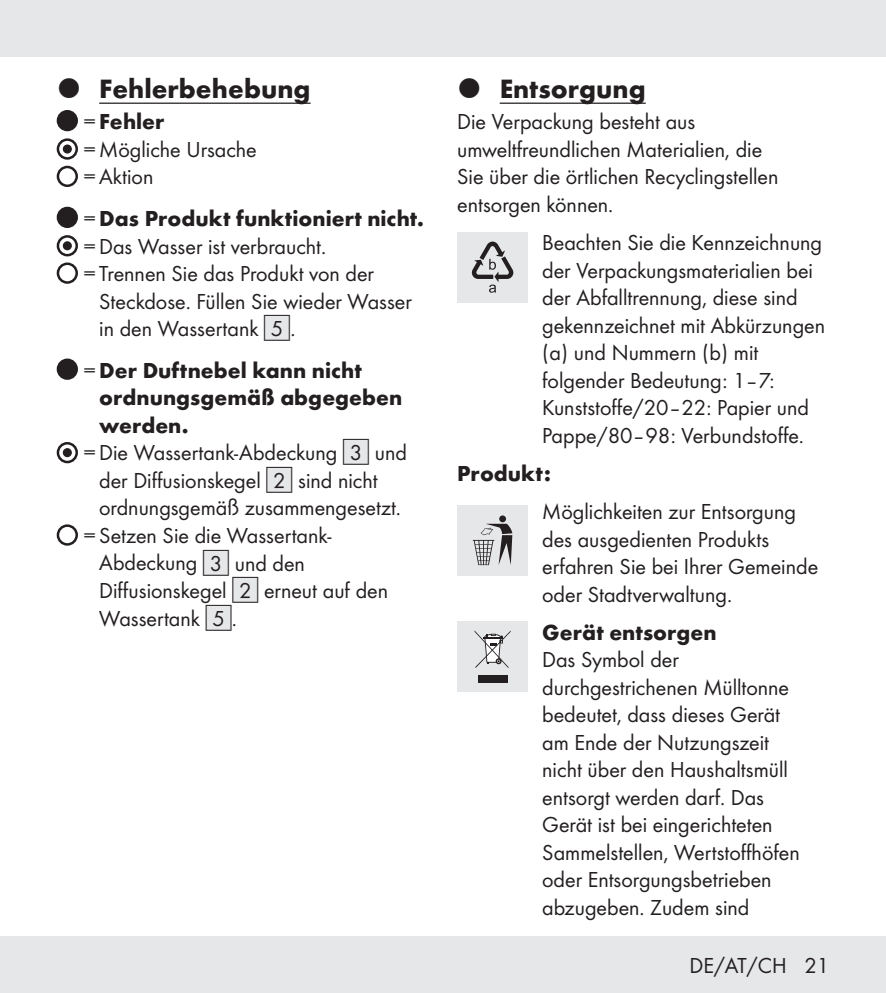
<style>
.page{position:relative;width:886px;height:993px;background:#fff}
.page>*{position:absolute;margin:0;border:0;box-sizing:border-box;transform-origin:0 0}
.t1{font:700 27.5px "Futura";color:#231f20}
.t2{font:22.5px/27.5px "Futura Boo";color:#231f20}
.t3{font:700 22.5px/27.5px "Futura";color:#231f20}
.s1{font-family:"Futura Boo";font-weight:400}
.s2{font-family:"IMP Lidl Num Box";font-size:19.75px;color:#e6e7e9}
.s3{font-family:"IMP Lidl Num Box";font-size:19.75px}
</style>
<div class="page">
<div style="left:0;top:935px;width:886px;height:57px;background:#e6e7e9"></div>
<div style="left:0;top:0;width:886px;height:57px;background:#e6e7e9"></div>
<hr style="left:99px;top:102px;width:212px;height:2px;background:#231f20">
<div style="left:58px;top:111px;width:19px;height:19px;background:#231f20;border-radius:50%"></div>
<div style="left:57px;top:110px;width:21px;height:21px;border:2px solid #231f20;border-radius:50%"></div>
<div style="left:57px;top:138px;width:21px;height:22px;border:2px solid #231f20;border-radius:50%"></div>
<div style="left:63px;top:145px;width:8px;height:8px;background:#231f20;border-radius:50%"></div>
<div style="left:63px;top:144px;width:9px;height:9px;border:1px solid #231f20;border-radius:50%"></div>
<div style="left:57px;top:166px;width:21px;height:21px;border:2px solid #231f20;border-radius:50%"></div>
<div style="left:58px;top:208px;width:19px;height:19px;background:#231f20;border-radius:50%"></div>
<div style="left:57px;top:207px;width:21px;height:21px;border:2px solid #231f20;border-radius:50%"></div>
<div style="left:57px;top:235px;width:21px;height:21px;border:2px solid #231f20;border-radius:50%"></div>
<div style="left:63px;top:242px;width:8px;height:7px;background:#231f20;border-radius:50%"></div>
<div style="left:63px;top:241px;width:9px;height:9px;border:1px solid #231f20;border-radius:50%"></div>
<div style="left:57px;top:262px;width:21px;height:22px;border:2px solid #231f20;border-radius:50%"></div>
<div style="left:58px;top:359px;width:19px;height:19px;background:#231f20;border-radius:50%"></div>
<div style="left:57px;top:358px;width:21px;height:21px;border:2px solid #231f20;border-radius:50%"></div>
<div style="left:57px;top:442px;width:21px;height:21px;border:2px solid #231f20;border-radius:50%"></div>
<div style="left:63px;top:448px;width:8px;height:8px;background:#231f20;border-radius:50%"></div>
<div style="left:63px;top:448px;width:9px;height:9px;border:1px solid #231f20;border-radius:50%"></div>
<div style="left:57px;top:524px;width:21px;height:21px;border:2px solid #231f20;border-radius:50%"></div>
<hr style="left:500px;top:102px;width:146px;height:2px;background:#231f20">
<div style="left:457px;top:231px;width:71px;height:71px;background:#e6e7e9"></div>
<svg style="left:472px;top:241px;width:41px;height:51px"></svg>
<div style="left:457px;top:504px;width:71px;height:71px;background:#e6e7e9"></div>
<svg style="left:473px;top:515px;width:39px;height:50px"></svg>
<div style="left:457px;top:621px;width:71px;height:71px;background:#e6e7e9"></div>
<div style="left:478px;top:675px;width:29px;height:7px;background:#231f20"></div>
<svg style="left:474px;top:630px;width:37px;height:37px"></svg>
<p class="t1" style="left:99px;top:69px;width:213px">Fehlerbehebung</p>
<p class="t3" style="left:84px;top:106px;width:82px"><span class="s1">=</span>Fehler</p>
<p class="t2" style="left:84px;top:134px;width:175px">=Mögliche Ursache =Aktion</p>
<p class="t3" style="left:84px;top:203px;width:342px"><span class="s1">=</span>Das Produkt funktioniert nicht.</p>
<p class="t2" style="left:84px;top:231px;width:244px">=Das Wasser ist verbraucht.</p>
<p class="t2" style="left:84px;top:258px;width:292px">=Trennen Sie das Produkt von der</p>
<p class="t2" style="left:99px;top:286px;width:314px">Steckdose. Füllen Sie wieder Wasser</p>
<p class="t2" style="left:99px;top:313px;width:198px">in den Wassertank <span class="s2">[</span><span class="s3">5]</span>.</p>
<p class="t3" style="left:99px;top:355px;width:305px;text-indent:-16px"><span class="s1">=</span>Der Duftnebel kann nicht ordnungsgemäß abgegeben werden.</p>
<p class="t2" style="left:84px;top:438px;width:325px">=Die Wassertank-Abdeckung <span class="s2">[</span><span class="s3">3]</span> und</p>
<p class="t2" style="left:99px;top:465px;width:280px">der Diffusionskegel <span class="s2">[</span><span class="s3">2]</span> sind nicht</p>
<p class="t2" style="left:99px;top:493px;width:303px">ordnungsgemäß zusammengesetzt.</p>
<p class="t2" style="left:84px;top:520px;width:249px">=Setzen Sie die Wassertank-</p>
<p class="t2" style="left:99px;top:548px;width:207px">Abdeckung <span class="s2">[</span><span class="s3">3]</span> und den</p>
<p class="t2" style="left:99px;top:575px;width:290px">Diffusionskegel <span class="s2">[</span><span class="s3">2]</span> erneut auf den</p>
<p class="t2" style="left:99px;top:603px;width:139px">Wassertank <span class="s2">[</span><span class="s3">5]</span>.</p>
<p class="t1" style="left:500px;top:69px;width:148px">Entsorgung</p>
<p class="t2" style="left:457px;top:107px;width:323px">Die Verpackung besteht aus umweltfreundlichen Materialien, die<br>Sie über die örtlichen Recyclingstellen entsorgen können.</p>
<p class="t2" style="left:542px;top:227px;width:284px">Beachten Sie die Kennzeichnung der Verpackungsmaterialien bei der Abfalltrennung, diese sind gekennzeichnet mit Abkürzungen (a) und Nummern (b) mit folgender Bedeutung: 1–7:<br>Kunststoffe/20–22: Papier und<br>Pappe/80–98: Verbundstoffe.</p>
<p class="t3" style="left:457px;top:457px;width:95px">Produkt:</p>
<p class="t2" style="left:542px;top:496px;width:277px">Möglichkeiten zur Entsorgung des ausgedienten Produkts erfahren Sie bei Ihrer Gemeinde oder Stadtverwaltung.</p>
<p class="t3" style="left:542px;top:616px;width:176px">Gerät entsorgen</p>
<p class="t2" style="left:542px;top:644px;width:259px">Das Symbol der durchgestrichenen Mülltonne bedeutet, dass dieses Gerät am Ende der Nutzungszeit nicht über den Haushaltsmüll entsorgt werden darf. Das<br>Gerät ist bei eingerichteten<br>Sammelstellen, Wertstoffhöfen oder Entsorgungsbetrieben abzugeben. Zudem sind</p>
<p class="t2" style="left:689px;top:950px;width:141px">DE/AT/CH 21</p>
</div>
